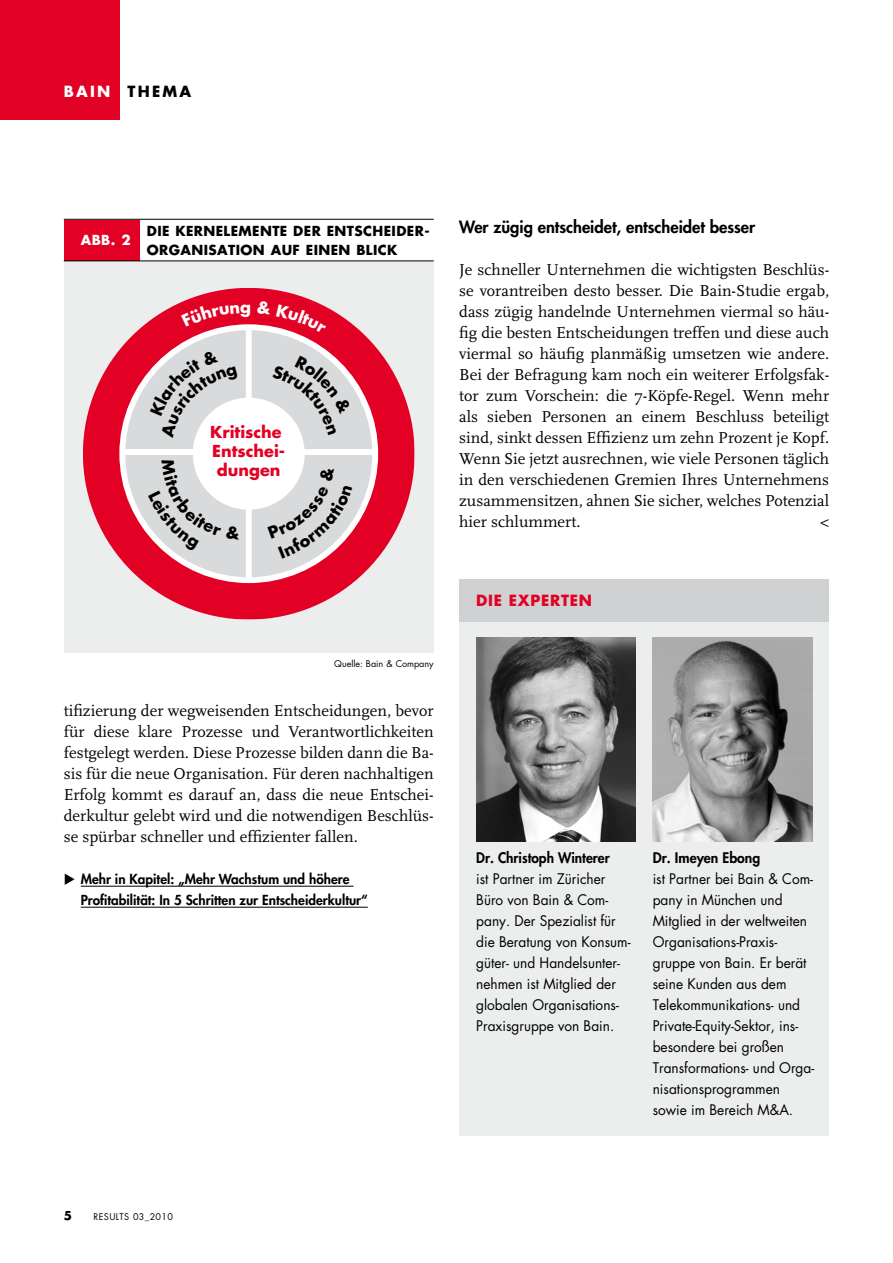
<style>
.page{position:relative;width:893px;height:1263px;background:#fff}
.page>*{position:absolute;margin:0;border:0;box-sizing:border-box;transform-origin:0 0}
.t1{font:16.5px/21px "Scala";color:#000;text-align:justify}
.t2{font:800 16.5px "Futura";color:#000}
.t3{font:700 16.05px/19.4px "Futura";color:#e20025}
.t4{font:700 16.05px "Futura";color:#fff}
.t5{font:700 15px "Futura";letter-spacing:.05em;color:#e20025}
.t6{font:700 15px "Futura";letter-spacing:.15em;color:#000}
.t7{font:14.25px/21px "Futura";color:#000;scale:.96 1}
.t8{font:800 14.25px "Futura";color:#000;scale:.96 1}
.t9{font:800 14.25px "Futura";color:#000}
.t10{font:800 13.5px/21px "Futura";color:#000}
.t11{font:700 13.5px/19.5px "Futura";letter-spacing:.03em;color:#000}
.t12{font:700 13.5px "Futura";color:#fff}
.t13{font:700 12px "Futura";color:#000}
.t14{font:9px "Futura";color:#000}
.t15{font:9px "Futura";letter-spacing:.04em;color:#000}
.s1{color:#fff}
</style>
<div class="page">
<div style="left:0;top:0;width:119px;height:119px;background:#e20025"></div>
<hr style="left:81px;top:886px;width:272px;height:1px;background:#000">
<hr style="left:81px;top:907px;width:287px;height:1px;background:#000">
<div style="left:64px;top:260px;width:370px;height:392px;background:#eceded"></div>
<div style="left:64px;top:220px;width:75px;height:40px;background:#e20025"></div>
<hr style="left:64px;top:219px;width:370px;height:1px;background:#000">
<hr style="left:64px;top:260px;width:370px;height:1px;background:#000">
<svg style="left:83px;top:288px;width:332px;height:331px;fill:#e20025"></svg>
<div style="left:122px;top:327px;width:253px;height:253px;background:#d9dadb;border-radius:50%"></div>
<div style="left:193px;top:398px;width:112px;height:112px;background:#fff;border-radius:50%"></div>
<div style="left:246px;top:325px;width:6px;height:257px;background:#fff"></div>
<div style="left:120px;top:449px;width:257px;height:6px;background:#fff"></div>
<div style="left:459px;top:579px;width:370px;height:557px;background:#eceded"></div>
<div style="left:459px;top:579px;width:370px;height:42px;background:#d0d1d2"></div>
<img style="left:476px;top:637px;width:160px;height:204px">
<img style="left:653px;top:637px;width:159px;height:204px">
<svg style="left:150px;top:350px;width:86px;height:87px"></svg>
<svg style="left:273px;top:356px;width:79px;height:79px"></svg>
<svg style="left:148px;top:461px;width:91px;height:91px"></svg>
<svg style="left:269px;top:469px;width:83px;height:89px"></svg>
<svg style="left:181px;top:304px;width:59px;height:23px"></svg>
<svg style="left:257px;top:301px;width:69px;height:32px"></svg>
<p class="t6" style="left:64px;top:81px;width:129px"><span class="s1">BAIN</span> THEMA</p>
<p class="t12" style="left:81px;top:231px;width:51px">ABB . 2</p>
<p class="t11" style="left:147px;top:221px;width:284px">DIE KERNELEMENT E DER ENT SCHEID ER-<br>ORGANI</p>
<p class="t11" style="left:209px;top:240px;width:12px">SATION</p>
<p class="t11" style="left:271px;top:240px;width:127px">AUF EIN EN BLICK</p>
<p class="t4" style="left:240px;top:296px;width:12px">G</p>
<p class="t3" style="left:210px;top:422px;width:76px">KRITISCHE<br>ENTSCHEI-<br>DUNGEN</p>
<p class="t2" style="left:459px;top:216px;width:297px">Wer zügig entscheidet, entscheidet besser</p>
<p class="t1" style="left:459px;top:259px;width:371px">Je schneller Unternehmen die wichtigsten Beschlüs&shy;se vorantreiben desto besser. Die Bain-Studie ergab, dass zügig handelnde Unternehmen viermal so häu&shy;fig die besten Entscheidungen treffen und diese auch viermal so häufig planmäßig umsetzen wie andere.<br>Bei der Befragung kam noch ein weiterer Erfolgsfak&shy;tor zum Vorschein: die 7-Köpfe-Regel. Wenn mehr als sieben Personen an einem Beschluss beteiligt sind, sinkt dessen Effizienz um zehn Prozent je Kopf.<br>Wenn Sie jetzt ausrechnen, wie viele Personen täglich in den verschiedenen Gremien Ihres Unternehmens zusammensitzen, ahnen Sie sicher, welches Potenzial hier schlummert.</p>
<p class="t1" style="left:820px;top:512px;width:11px">&lt;</p>
<p class="t14" style="left:334px;top:658px;width:101px">Quelle: Bain &amp; Company</p>
<p class="t1" style="left:64px;top:700px;width:371px">tifizierung der wegweisenden Entscheidungen, bevor für diese klare Prozesse und Verantwortlichkeiten festgelegt werden. Diese Prozesse bilden dann die Ba&shy;sis für die neue Organisation. Für deren nachhaltigen Erfolg kommt es darauf an, dass die neue Entschei&shy;derkultur gelebt wird und die notwendigen Beschlüs&shy;se spürbar schneller und effizienter fallen.</p>
<p class="t10" style="left:81px;top:868px;width:288px;text-indent:-17px">◆ Mehr in Kapitel: „Mehr Wachstum und höhere<br>Profitabilität: In 5 Schritten zur Entscheiderkultur“</p>
<p class="t5" style="left:476px;top:590px;width:115px">DIE EXPERTEN</p>
<p class="t8" style="left:476px;top:848px;width:141px">Dr. Christoph Winterer</p>
<p class="t7" style="left:476px;top:868px;width:162px">ist Partner im Züricher<br>Büro von Bain &amp; Com&shy;pany. Der Spezialist für die Beratung von Konsum&shy;güter- und Handelsunter&shy;nehmen ist Mitglied der globalen Organisations-<br>Praxisgruppe von Bain.</p>
<p class="t9" style="left:653px;top:848px;width:109px">Dr. Imeyen Ebong</p>
<p class="t7" style="left:653px;top:868px;width:170px">ist Partner bei Bain &amp; Com&shy;pany in München und<br>Mitglied in der weltweiten<br>Organisations-Praxis&shy;gruppe von Bain. Er berät seine Kunden aus dem<br>Telekommunikations- und<br>Private-Equity-Sektor, ins&shy;besondere bei großen<br>Transformations- und Orga&shy;nisationsprogrammen sowie im Bereich M&amp;A.</p>
<p class="t13" style="left:64px;top:1208px;width:10px">5</p>
<p class="t15" style="left:94px;top:1211px;width:81px">RESULTS 03_2010</p>
</div>
